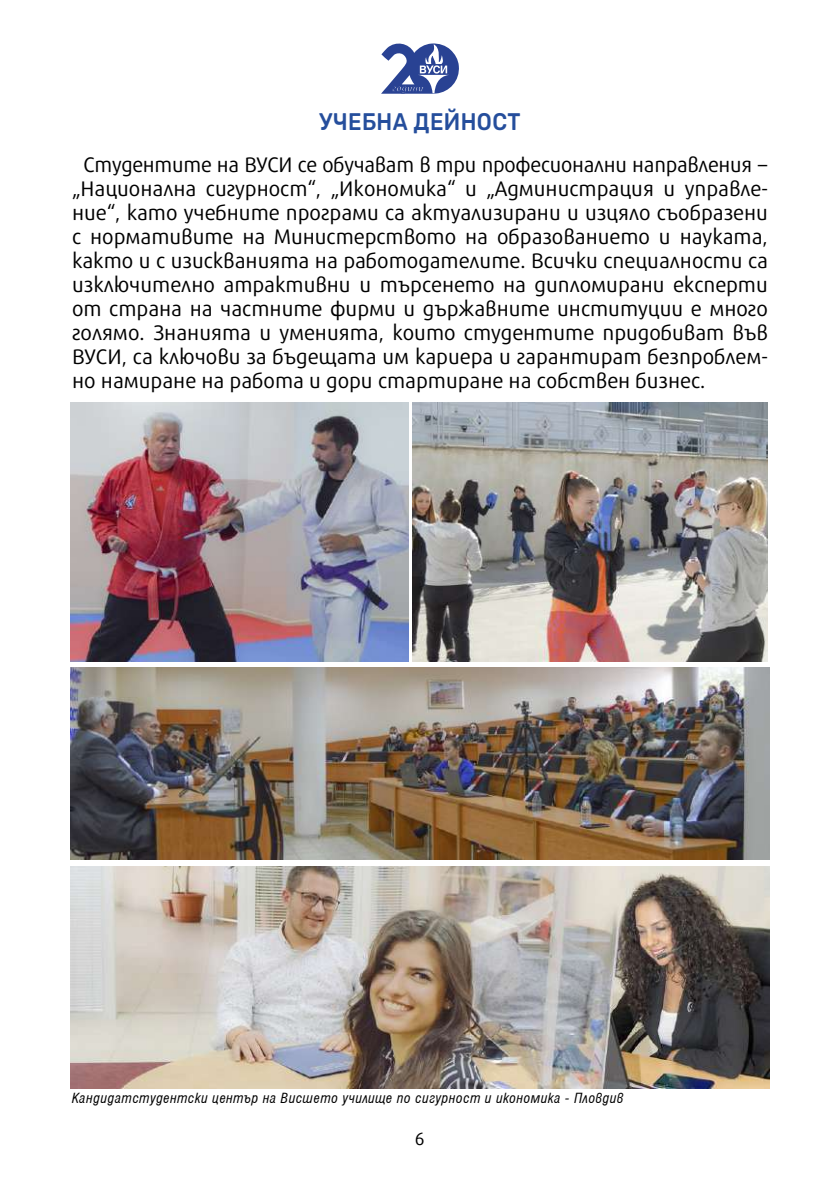
<style>
.page{position:relative;width:840px;height:1191px;background:#fff}
.page>*{position:absolute;margin:0;border:0;box-sizing:border-box;transform-origin:0 0}
.t1{font:500 24px "Rubik";letter-spacing:.02em;color:#254e9c;scale:.9 1}
.t2{font:21px/24px "Repo";color:#000;text-align:justify}
.t3{font:18px "Repo";color:#000}
.t4{font:italic condensed 16px "Helen Bg";letter-spacing:.04em;color:#000}
</style>
<div class="page">
<svg style="left:381px;top:43px;width:77px;height:51px"></svg>
<img style="left:71px;top:403px;width:337px;height:258px">
<img style="left:412px;top:403px;width:355px;height:258px">
<img style="left:71px;top:667px;width:697px;height:192px">
<img style="left:71px;top:866px;width:697px;height:222px">
<p class="t1" style="left:319px;top:109px;width:225px">УЧЕБНА ДЕЙНОСТ</p>
<p class="t2" style="left:72px;top:150px;width:697px;text-indent:11px">Студентите на ВУСИ се обучават в три професионални направления – „Национална сигурност“, „Икономика“ и „Администрация и управле&shy;ние“, като учебните програми са актуализирани и изцяло съобразени с нормативите на Министерството на образованието и науката, както и с изискванията на работодателите. Всички специалности са изключително атрактивни и търсенето на дипломирани експерти от страна на частните фирми и държавните институции е много голямо. Знанията и уменията, които студентите придобиват във ВУСИ, са ключови за бъдещата им кариера и гарантират безпроблем&shy;но намиране на работа и дори стартиране на собствен бизнес.</p>
<p class="t4" style="left:72px;top:1090px;width:552px">Кандидатстудентски център на Висшето училище по сигурност и икономика - Пловдив</p>
<p class="t3" style="left:414px;top:1123px;width:12px">6</p>
</div>
